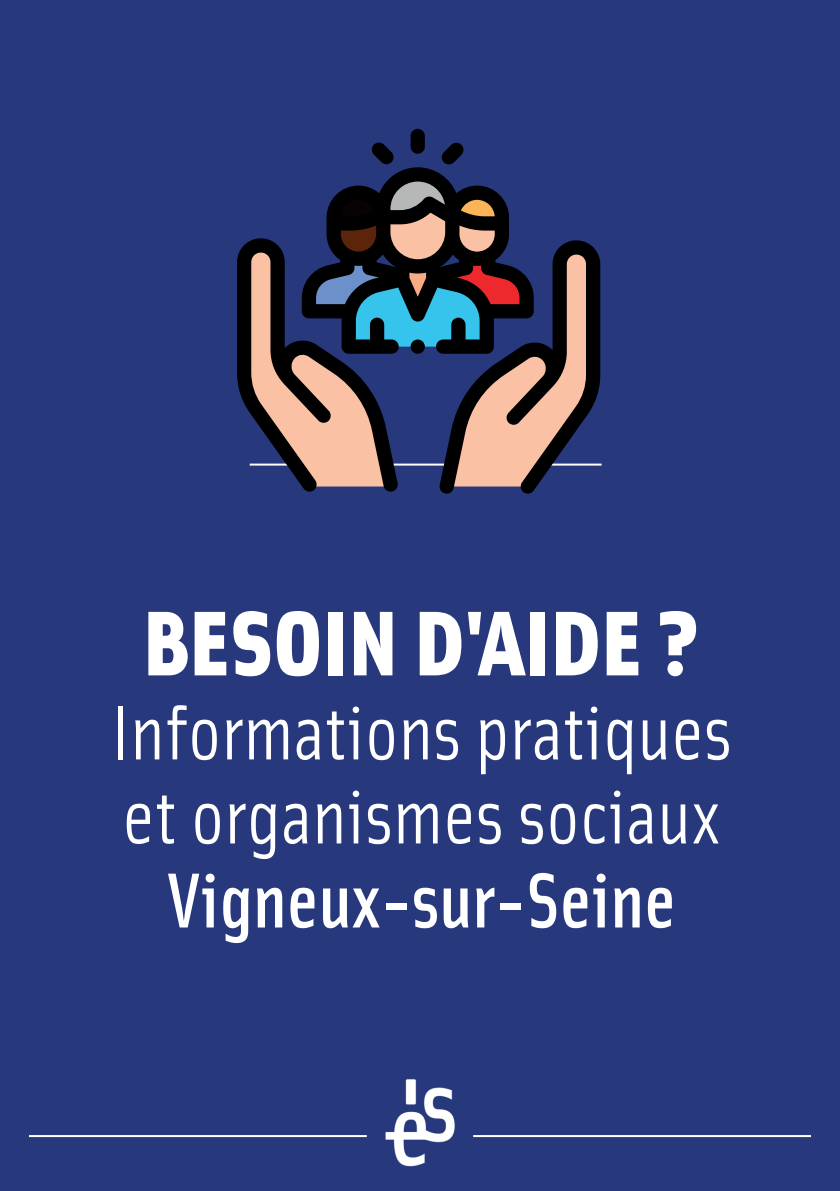
<style>
.page{position:relative;width:840px;height:1191px;background:#fff}
.page>*{position:absolute;margin:0;border:0;box-sizing:border-box;transform-origin:0 0}
.t1{font:900 92px "Solex";color:#fff}
.t2{font:78px/84px "Solex";color:#fff}
.t3{font:500 78px "Solex";color:#fff}
</style>
<div class="page">
<div style="left:0;top:0;width:839px;height:1191px;background:#27387d"></div>
<img style="left:385px;top:1079px;width:70px;height:88px">
<hr style="left:29px;top:1135px;width:337px;height:2px;background:#fff">
<hr style="left:473px;top:1135px;width:337px;height:2px;background:#fff">
<hr style="left:249px;top:463px;width:352px;height:2px;background:#fff">
<svg style="left:439px;top:246px;width:161px;height:247px"></svg>
<svg style="left:395px;top:167px;width:45px;height:7px"></svg>
<svg style="left:326px;top:174px;width:266px;height:312px"></svg>
<div style="left:410px;top:129px;width:14px;height:25px;background:#000001;border-radius:7px"></div>
<svg style="left:371px;top:142px;width:23px;height:22px"></svg>
<svg style="left:441px;top:142px;width:23px;height:22px"></svg>
<svg style="left:237px;top:237px;width:161px;height:254px"></svg>
<p class="t1" style="left:143px;top:579px;width:558px">BESOIN D'AIDE ?</p>
<p class="t2" style="left:111px;top:687px;width:622px">Informations pratiques et organismes sociaux</p>
<p class="t3" style="left:167px;top:850px;width:510px">Vigneux-sur-Seine</p>
</div>
